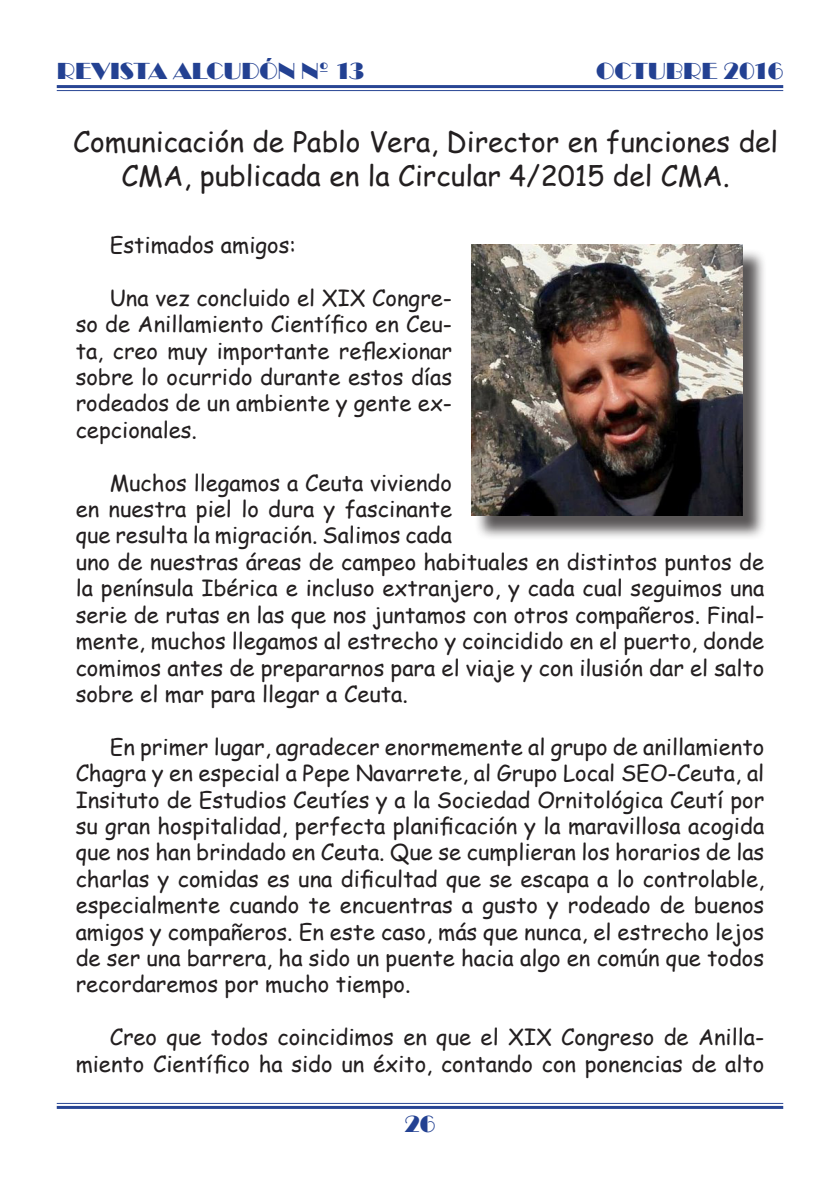
<style>
.page{position:relative;width:840px;height:1191px;background:#fff}
.page>*{position:absolute;margin:0;border:0;box-sizing:border-box;transform-origin:0 0}
.t1{font:28px/33.6px "Comic Sans MS";color:#231f20;text-align:center}
.t2{font:24px "Broadway";color:#234192}
.t3{font:22px/26.4px "Comic Sans MS";color:#231f20;text-align:justify}
</style>
<div class="page">
<div style="left:474px;top:248px;width:292px;height:293px;background:#231f20;opacity:.75"></div>
<img style="left:471px;top:245px;width:271px;height:270px">
<hr style="left:57px;top:85px;width:725px;height:3px;background:#234192">
<hr style="left:57px;top:90px;width:725px;height:1px;background:#234192">
<hr style="left:57px;top:1103px;width:725px;height:1px;background:#234192">
<hr style="left:57px;top:1106px;width:725px;height:3px;background:#234192">
<p class="t2" style="left:57px;top:57px;width:309px">REVISTA ALCUDÓN Nº 13</p>
<p class="t2" style="left:596px;top:57px;width:188px">OCTUBRE 2016</p>
<p class="t1" style="left:73px;top:124px;width:706px">Comunicación de Pablo Vera, Director en funciones del<br>CMA, publicada en la Circular 4/2015 del CMA.</p>
<p class="t3" style="left:110px;top:231px;width:188px">Estimados amigos:</p>
<p class="t3" style="left:76px;top:284px;width:378px;text-indent:34px">Una vez concluido el XIX Congre&shy;so de Anillamiento Científico en Ceu&shy;ta, creo muy importante reflexionar sobre lo ocurrido durante estos días rodeados de un ambiente y gente ex&shy;cepcionales.</p>
<p class="t3" style="left:76px;top:469px;width:689px;text-align:left;text-indent:34px">Muchos llegamos a Ceuta viviendo<br>en nuestra piel lo dura y fascinante<br>que resulta la migración. Salimos cada<br>uno de nuestras áreas de campeo habituales en distintos puntos de la península Ibérica e incluso extranjero, y cada cual seguimos una serie de rutas en las que nos juntamos con otros compañeros. Final&shy;mente, muchos llegamos al estrecho y coincidido en el puerto, donde comimos antes de prepararnos para el viaje y con ilusión dar el salto sobre el mar para llegar a Ceuta.</p>
<p class="t3" style="left:76px;top:733px;width:689px;text-indent:34px">En primer lugar, agradecer enormemente al grupo de anillamiento Chagra y en especial a Pepe Navarrete, al Grupo Local SEO-Ceuta, al Insituto de Estudios Ceutíes y a la Sociedad Ornitológica Ceutí por su gran hospitalidad, perfecta planificación y la maravillosa acogida que nos han brindado en Ceuta. Que se cumplieran los horarios de las charlas y comidas es una dificultad que se escapa a lo controlable, especialmente cuando te encuentras a gusto y rodeado de buenos amigos y compañeros. En este caso, más que nunca, el estrecho lejos de ser una barrera, ha sido un puente hacia algo en común que todos recordaremos por mucho tiempo.</p>
<p class="t3" style="left:76px;top:1023px;width:689px;text-align:right">Creo que todos coincidimos en que el XIX Congreso de Anilla&shy;miento Científico ha sido un éxito, contando con ponencias de alto</p>
<p class="t2" style="left:404px;top:1109px;width:32px">26</p>
</div>
